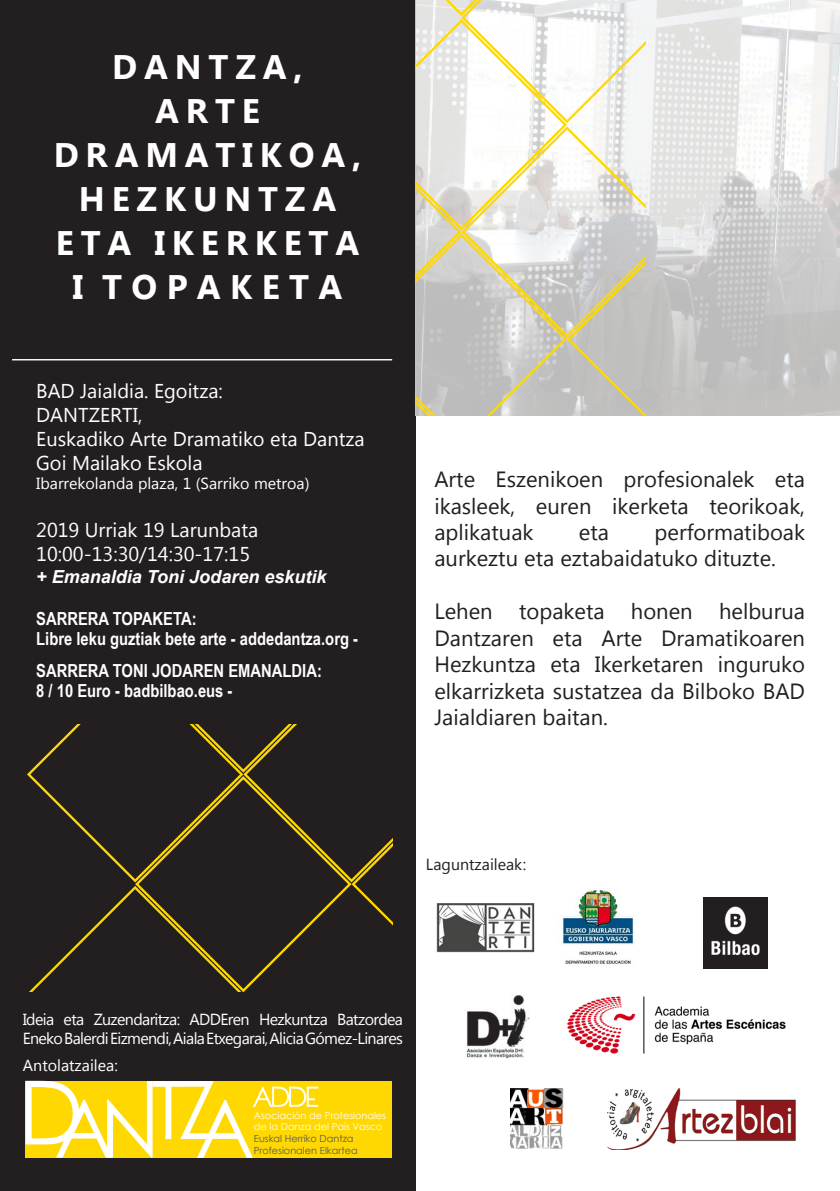
<style>
.page{position:relative;width:840px;height:1191px;background:#fff}
.page>*{position:absolute;margin:0;border:0;box-sizing:border-box;transform-origin:0 0}
.t1{font:700 34px "Microsoft Tai Le";letter-spacing:.2em;color:#fff}
.t2{font:22px/26.4px "Microsoft Tai Le";color:#231f20;text-align:justify}
.t3{font:20px "Microsoft Tai Le";color:#fff}
.t4{font:700 18px "Arial Narrow";color:#fff}
.t5{font:italic 700 18px "Arial";color:#fff}
.t6{font:16px "Microsoft Tai Le";letter-spacing:-.04em;color:#fff}
.t7{font:16px "Microsoft Tai Le";color:#fff}
.t8{font:16px "Segoe UI Emoji";color:#231f20}
.t9{font:9.8px "Century Gothic";color:#fff}
.t10{font:9.8px "Century Gothic";color:#57585a}
</style>
<div class="page">
<div style="left:0;top:0;width:415px;height:1191px;background:#231f20"></div>
<svg style="left:645px;top:0;width:194px;height:415px"></svg>
<hr style="left:12px;top:359px;width:380px;height:1px;background:#fff">
<svg style="left:415px;top:0;width:230px;height:415px"></svg>
<div style="left:26px;top:1081px;width:365px;height:76px;background:#ffd801"></div>
<svg style="left:26px;top:1080px;width:292px;height:77px"></svg>
<img style="left:466px;top:995px;width:64px;height:63px">
<img style="left:436px;top:888px;width:198px;height:76px">
<img style="left:510px;top:1088px;width:52px;height:61px">
<img style="left:607px;top:1088px;width:189px;height:61px">
<svg style="left:27px;top:725px;width:365px;height:266px"></svg>
<img style="left:703px;top:897px;width:64px;height:71px">
<img style="left:567px;top:996px;width:219px;height:58px">
<p class="t1" style="left:112px;top:48px;width:192px">DANTZA,</p>
<p class="t1" style="left:155px;top:92px;width:106px">ARTE</p>
<p class="t1" style="left:54px;top:136px;width:309px">DRAMATIKOA,</p>
<p class="t1" style="left:79px;top:180px;width:259px">HEZKUNTZA</p>
<p class="t1" style="left:56px;top:224px;width:305px">ETA IKERKETA</p>
<p class="t1" style="left:72px;top:268px;width:271px">I T O P A K E T A</p>
<p class="t3" style="left:36px;top:379px;width:188px">BAD Jaialdia. Egoitza:</p>
<p class="t3" style="left:36px;top:403px;width:107px">DANTZERTI,</p>
<p class="t3" style="left:36px;top:427px;width:330px">Euskadiko Arte Dramatiko eta Dantza</p>
<p class="t3" style="left:36px;top:451px;width:168px">Goi Mailako Eskola</p>
<p class="t7" style="left:36px;top:474px;width:275px">Ibarrekolanda plaza, 1 (Sarriko metroa)</p>
<p class="t3" style="left:36px;top:518px;width:223px">2019 Urriak 19 Larunbata</p>
<p class="t3" style="left:36px;top:542px;width:215px">10:00-13:30/14:30-17:15</p>
<p class="t5" style="left:36px;top:564px;width:291px">+ Emanaldia Toni Jodaren eskutik</p>
<p class="t4" style="left:36px;top:605px;width:162px">SARRERA TOPAKETA:</p>
<p class="t4" style="left:36px;top:625px;width:323px">Libre leku guztiak bete arte - addedantza.org -</p>
<p class="t4" style="left:36px;top:657px;width:287px">SARRERA TONI JODAREN EMANALDIA:</p>
<p class="t4" style="left:36px;top:677px;width:198px">8 / 10 Euro - badbilbao.eus -</p>
<p class="t2" style="left:434px;top:467px;width:372px">Arte Eszenikoen profesionalek eta ikasleek, euren ikerketa teorikoak, aplikatuak</p>
<p class="t2" style="left:434px;top:520px;width:372px;text-indent:220px">performatiboak aurkeztu eta eztabaidatuko dituzte.</p>
<p class="t2" style="left:434px;top:599px;width:372px">Lehen topaketa honen helburua Dantzaren eta Arte Dramatikoaren Hezkuntza eta Ikerketaren inguruko elkarrizketa sustatzea da Bilboko BAD Jaialdiaren baitan.</p>
<p class="t2" style="left:578px;top:520px;width:32px">eta</p>
<p class="t8" style="left:451px;top:855px;width:48px">◆■▼ ●</p>
<p class="t6" style="left:23px;top:1009px;width:381px">Ideia eta Zuzendaritza: ADDEren Hezkuntza Batzordea</p>
<p class="t6" style="left:23px;top:1029px;width:381px">Eneko Balerdi Eizmendi, Aiala Etxegarai, Alicia Gómez-Linares</p>
<p class="t7" style="left:23px;top:1055px;width:96px">Antolatzailea:</p>
<p class="t9" style="left:254px;top:1108px;width:134px">Asociación de Profesionales</p>
<p class="t9" style="left:254px;top:1120px;width:130px">de la Danza del País Vasco</p>
<p class="t10" style="left:254px;top:1131px;width:101px">Euskal Herriko Dantza</p>
<p class="t10" style="left:254px;top:1143px;width:105px">Profesionalen Elkartea</p>
</div>
